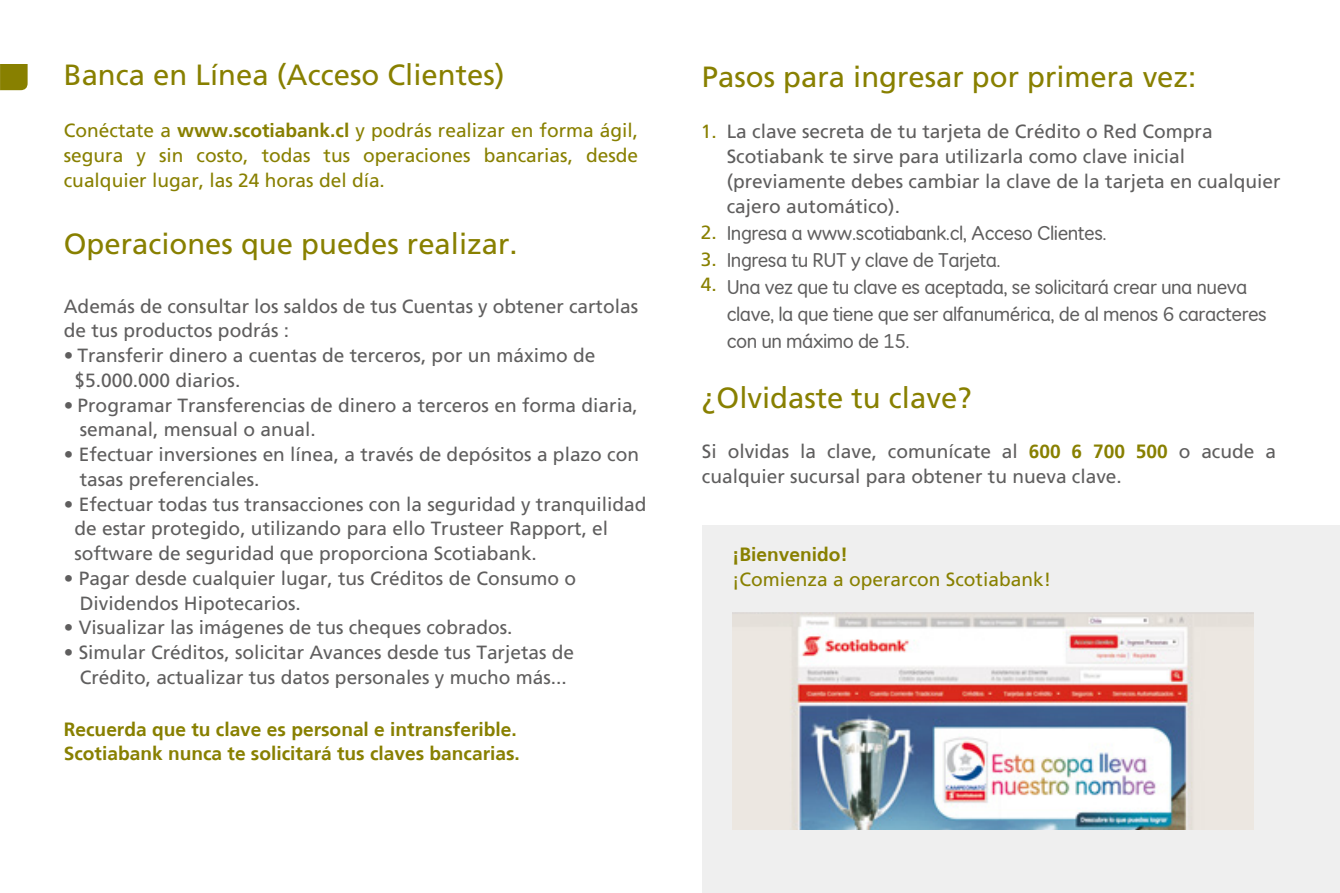
<style>
.page{position:relative;width:1340px;height:893px;background:#fff}
.page>*{position:absolute;margin:0;border:0;box-sizing:border-box;transform-origin:0 0}
.t1{font:29.25px "Frutiger";color:#888000}
.t2{font:20.25px/27px "Scotiabank Modern";letter-spacing:-.025em;color:#5f5e5e}
.t3{font:19.12px/24.8px "Frutiger";color:#5f5e5e}
.t4{font:19.12px/24.8px "Frutiger";color:#888000;text-align:justify}
.t5{font:700 19.12px/24.8px "Frutiger";color:#888000}
.s1{font-weight:700}
.s2{font-weight:700;color:#888000}
</style>
<div class="page">
<div style="left:702px;top:525px;width:637px;height:368px;background:#efefef"></div>
<svg style="left:0;top:64px;width:28px;height:26px"></svg>
<img style="left:732px;top:612px;width:521px;height:217px">
<h1 class="t1" style="left:64px;top:58px;width:442px">Banca en Línea (Acceso Clientes)</h1>
<p class="t4" style="left:64px;top:118px;width:576px">Conéctate a <span class="s1">www.scotiabank.cl</span> y podrás realizar en forma ágil, segura y sin costo, todas tus operaciones bancarias, desde cualquier lugar, las 24 horas del día.</p>
<h1 class="t1" style="left:64px;top:227px;width:455px">Operaciones que puedes realizar.</h1>
<p class="t3" style="left:64px;top:293px;width:576px">Además de consultar los saldos de tus Cuentas y obtener cartolas de tus productos podrás :</p>
<p class="t3" style="left:74px;top:343px;width:522px;text-indent:-11px">• Transferir dinero a cuentas de terceros, por un máximo de $5.000.000 diarios.</p>
<p class="t3" style="left:80px;top:392px;width:559px;text-indent:-16px">• Programar Transferencias de dinero a terceros en forma diaria, semanal, mensual o anual.</p>
<p class="t3" style="left:80px;top:442px;width:561px;text-indent:-16px">• Efectuar inversiones en línea, a través de depósitos a plazo con tasas preferenciales.</p>
<p class="t3" style="left:74px;top:491px;width:573px;text-indent:-11px">• Efectuar todas tus transacciones con la seguridad y tranquilidad de estar protegido, utilizando para ello Trusteer Rapport, el software de seguridad que proporciona Scotiabank.</p>
<p class="t3" style="left:80px;top:566px;width:498px;text-indent:-16px">• Pagar desde cualquier lugar, tus Créditos de Consumo o<br>Dividendos Hipotecarios.</p>
<p class="t3" style="left:64px;top:615px;width:450px">• Visualizar las imágenes de tus cheques cobrados.</p>
<p class="t3" style="left:64px;top:640px;width:512px;text-align:center">• Simular Créditos, solicitar Avances desde tus Tarjetas de<br>Crédito, actualizar tus datos personales y mucho más...</p>
<p class="t5" style="left:64px;top:717px;width:457px">Recuerda que tu clave es personal e intransferible.<br>Scotiabank nunca te solicitará tus claves bancarias.</p>
<h1 class="t1" style="left:702px;top:59px;width:496px">Pasos para ingresar por primera vez:</h1>
<p class="t3" style="left:726px;top:119px;width:555px">La clave secreta de tu tarjeta de Crédito o Red Compra Scotiabank te sirve para utilizarla como clave inicial (previamente debes cambiar la clave de la tarjeta en cualquier cajero automático).</p>
<p class="t2" style="left:726px;top:219px;width:542px">Ingresa a www.scotiabank.cl, Acceso Clientes.<br>Ingresa tu RUT y clave de Tarjeta.<br>Una vez que tu clave es aceptada, se solicitará crear una nueva clave, la que tiene que ser alfanumérica, de al menos 6 caracteres con un máximo de 15.</p>
<h1 class="t1" style="left:702px;top:381px;width:271px">¿Olvidaste tu clave?</h1>
<p class="t3" style="left:702px;top:439px;width:575px">Si olvidas la clave, comunícate al <span class="s2">600 6 700 500</span> o acude a cualquier sucursal para obtener tu nueva clave.</p>
<p class="t4" style="left:701px;top:119px;width:17px">1.</p>
<p class="t4" style="left:701px;top:219px;width:17px;line-height:27px">2.<br>3.</p>
<p class="t4" style="left:701px;top:272px;width:17px">4.</p>
<p class="t5" style="left:732px;top:542px;width:117px">¡Bienvenido!</p>
<p class="t4" style="left:732px;top:567px;width:320px">¡Comienza a operarcon Scotiabank!</p>
</div>
